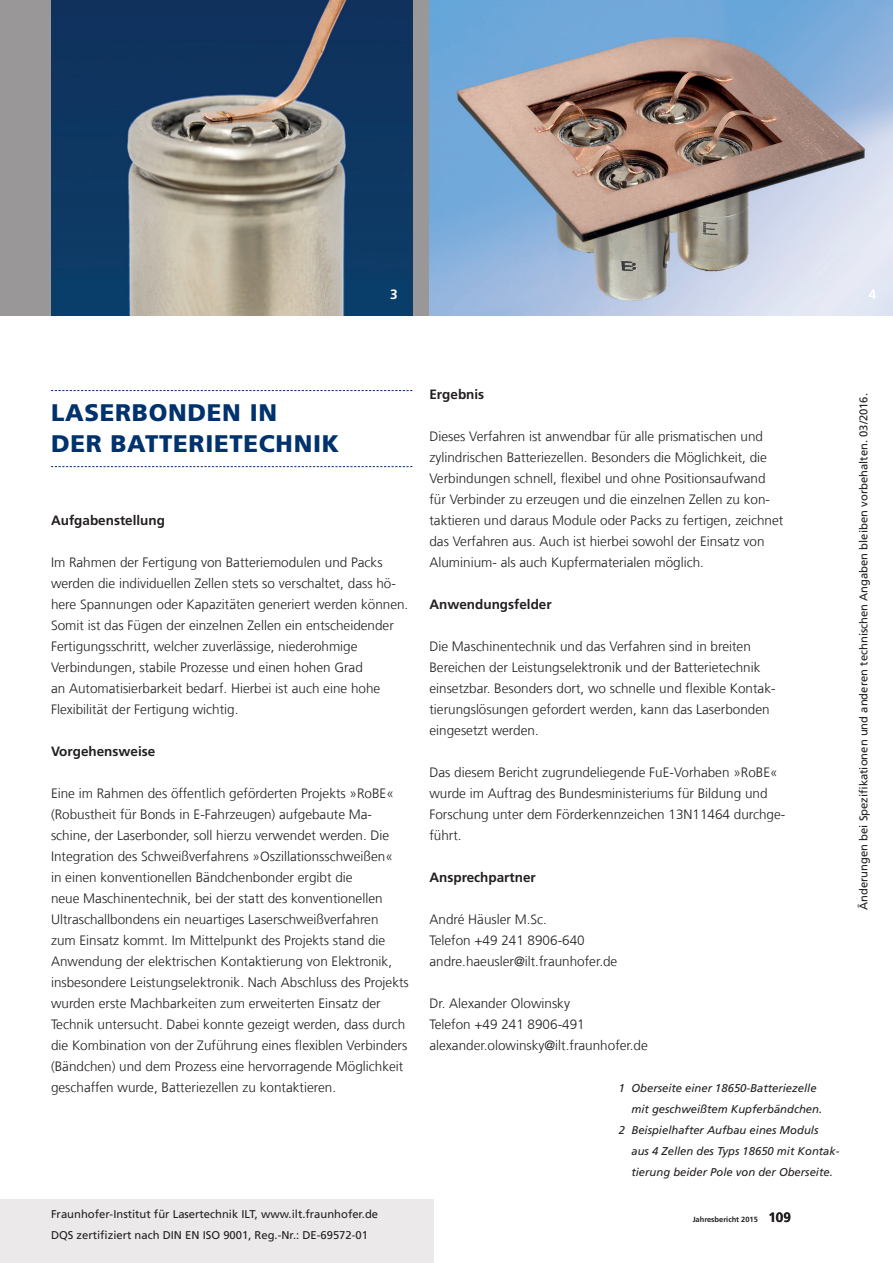
<style>
.page{position:relative;width:893px;height:1263px;background:#fff}
.page>*{position:absolute;margin:0;border:0;box-sizing:border-box;transform-origin:0 0}
.t1{font:900 24px/31.5px "Frutiger LT Com";letter-spacing:.03em;color:#00326d}
.t2{font:300 13.5px/21px "Frutiger LT Com";color:#231f20}
.t3{font:700 13.5px "Frutiger LT Com";color:#231f20}
.t4{font:700 13.5px "Frutiger LT Com";color:#fff}
.t5{font:11.25px/21px "Frutiger LT Com";color:#231f20}
.t6{font:italic 11.25px "Frutiger LT Com";color:#231f20}
.t7{font:700 7.5px "Frutiger LT Com";color:#231f20}
.s1{font-size:13.5px}
</style>
<div class="page">
<div style="left:0;top:1199px;width:434px;height:64px;background:#ece9ea"></div>
<div style="left:0;top:0;width:893px;height:315px;background:#999798"></div>
<img style="left:51px;top:0;width:361px;height:315px">
<svg style="left:51px;top:390px;width:361px;height:1px"></svg>
<svg style="left:51px;top:466px;width:361px;height:1px"></svg>
<img style="left:429px;top:0;width:464px;height:315px">
<p class="t4" style="left:390px;top:287px;width:9px">3</p>
<p class="t4" style="left:869px;top:287px;width:9px">4</p>
<h1 class="t1" style="left:51px;top:397px;width:290px">LASERBONDEN IN<br>DER BATTERIETECHNIK</h1>
<p class="t3" style="left:51px;top:512px;width:116px">Aufgabenstellung</p>
<p class="t2" style="left:51px;top:552px;width:359px">Im Rahmen der Fertigung von Batteriemodulen und Packs werden die individuellen Zellen stets so verschaltet, dass hö&shy;here Spannungen oder Kapazitäten generiert werden können.<br>Somit ist das Fügen der einzelnen Zellen ein entscheidender Fertigungsschritt, welcher zuverlässige, niederohmige Verbindungen, stabile Prozesse und einen hohen Grad<br>an Automatisierbarkeit bedarf. Hierbei ist auch eine hohe Flexibilität der Fertigung wichtig.</p>
<p class="t3" style="left:51px;top:744px;width:106px">Vorgehensweise</p>
<p class="t2" style="left:51px;top:783px;width:359px">Eine im Rahmen des öffentlich geförderten Projekts »RoBE« (Robustheit für Bonds in E-Fahrzeugen) aufgebaute Ma&shy;schine, der Laserbonder, soll hierzu verwendet werden. Die Integration des Schweißverfahrens »Oszillationsschweißen«<br>in einen konventionellen Bändchenbonder ergibt die<br>neue Maschinentechnik, bei der statt des konventionellen Ultraschallbondens ein neuartiges Laserschweißverfahren<br>zum Einsatz kommt. Im Mittelpunkt des Projekts stand die Anwendung der elektrischen Kontaktierung von Elektronik, insbesondere Leistungselektronik. Nach Abschluss des Projekts wurden erste Machbarkeiten zum erweiterten Einsatz der Technik untersucht. Dabei konnte gezeigt werden, dass durch die Kombination von der Zuführung eines flexiblen Verbinders (Bändchen) und dem Prozess eine hervorragende Möglichkeit geschaffen wurde, Batteriezellen zu kontaktieren.</p>
<p class="t5" style="left:51px;top:1204px;width:329px">Fraunhofer-Institut für Lasertechnik ILT, www.ilt.fraunhofer.de<br>DQS zertifiziert nach DIN EN ISO 9001, Reg.-Nr.: DE-69572-01</p>
<p class="t3" style="left:429px;top:386px;width:56px">Ergebnis</p>
<p class="t2" style="left:429px;top:426px;width:355px">Dieses Verfahren ist anwendbar für alle prismatischen und zylindrischen Batteriezellen. Besonders die Möglichkeit, die Verbindungen schnell, flexibel und ohne Positionsaufwand für Verbinder zu erzeugen und die einzelnen Zellen zu kon&shy;taktieren und daraus Module oder Packs zu fertigen, zeichnet das Verfahren aus. Auch ist hierbei sowohl der Einsatz von Aluminium- als auch Kupfermaterialen möglich.</p>
<p class="t3" style="left:429px;top:596px;width:124px">Anwendungsfelder</p>
<p class="t2" style="left:429px;top:636px;width:348px">Die Maschinentechnik und das Verfahren sind in breiten Bereichen der Leistungselektronik und der Batterietechnik einsetzbar. Besonders dort, wo schnelle und flexible Kontak&shy;tierungslösungen gefordert werden, kann das Laserbonden eingesetzt werden.</p>
<p class="t2" style="left:429px;top:762px;width:357px">Das diesem Bericht zugrundeliegende FuE-Vorhaben »RoBE« wurde im Auftrag des Bundesministeriums für Bildung und Forschung unter dem Förderkennzeichen 13N11464 durchge&shy;führt.</p>
<p class="t3" style="left:429px;top:869px;width:108px">Ansprechpartner</p>
<p class="t2" style="left:429px;top:909px;width:189px">André Häusler M.Sc.<br>Telefon +49 241 8906-640 andre.haeusler@ilt.fraunhofer.de</p>
<p class="t2" style="left:429px;top:993px;width:220px">Dr. Alexander Olowinsky<br>Telefon +49 241 8906-491 alexander.olowinsky@ilt.fraunhofer.de</p>
<p class="t6" style="left:619px;top:1082px;width:199px">1 Oberseite einer 18650-Batteriezelle</p>
<p class="t6" style="left:631px;top:1103px;width:192px">mit geschweißtem Kupferbändchen.</p>
<p class="t6" style="left:619px;top:1124px;width:201px">2 Beispielhafter Aufbau eines Moduls</p>
<p class="t6" style="left:631px;top:1145px;width:210px">aus 4 Zellen des Typs 18650 mit Kontak-</p>
<p class="t6" style="left:631px;top:1166px;width:203px">tierung beider Pole von der Oberseite.</p>
<p class="t7" style="left:693px;top:1215px;width:100px">Jahresbericht 2015 <span class="s1">109</span></p>
<p class="t5" style="left:853px;top:910px;width:518px;rotate:-90deg">Änderungen bei Spezifikationen und anderen technischen Angaben bleiben vorbehalten. 03/2016.</p>
</div>
